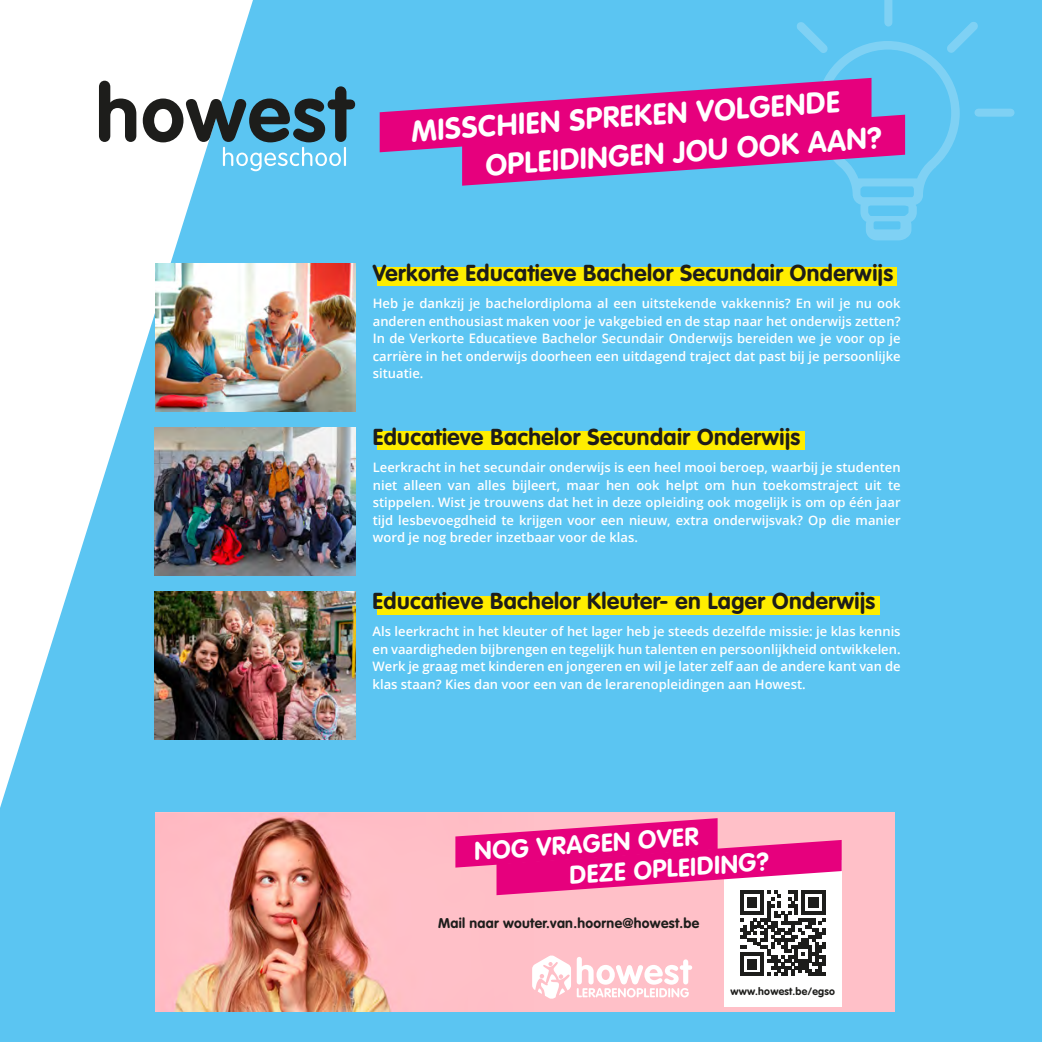
<style>
.page{position:relative;width:1042px;height:1042px;background:#5bc5f2}
.page>*{position:absolute;margin:0;border:0;box-sizing:border-box;transform-origin:0 0}
.t1{font:700 29.57px/39px "VAG Rounded Std";color:#fff}
.t2{font:700 25.2px/30.4px "VAG Rounded Std";color:#fff}
.t3{font:700 22.75px "VAG Rounded Std";letter-spacing:.02em;color:#1d1d1b}
.t4{font:700 14px "VAG Rounded Std";letter-spacing:.02em;color:#1d1d1b}
.t5{font:600 12.95px/17.5px "Open Sans";color:#fff;text-align:justify}
.t6{font:700 10.5px "VAG Rounded Std";letter-spacing:.02em;color:#1d1d1b}
</style>
<div class="page">
<div style="left:155px;top:812px;width:739px;height:199px;background:#ffc0c8"></div>
<img style="left:174px;top:813px;width:217px;height:198px">
<div style="left:724px;top:860px;width:117px;height:146px;background:#fff"></div>
<svg style="left:455px;top:818px;width:386px;height:181px"></svg>
<div style="left:377px;top:432px;width:427px;height:18px;background:#ffed00"></div>
<img style="left:253px;top:427px;width:102px;height:148px">
<div style="left:377px;top:267px;width:520px;height:19px;background:#ffed00"></div>
<div style="left:377px;top:596px;width:502px;height:18px;background:#ffed00"></div>
<img style="left:253px;top:591px;width:102px;height:148px">
<div style="left:974px;top:109px;width:40px;height:8px;background:#7fd1f4;border-radius:4px"></div>
<svg style="left:797px;top:0;width:181px;height:240px"></svg>
<svg style="left:355px;top:55px;width:556px;height:98px"></svg>
<svg style="left:422px;top:92px;width:523px;height:116px"></svg>
<svg style="left:0;top:0;width:253px;height:808px;fill:#fff"></svg>
<svg style="left:99px;top:81px;width:37px;height:61px;background:#838382"></svg>
<svg style="left:143px;top:86px;width:212px;height:85px"></svg>
<img style="left:155px;top:263px;width:200px;height:148px">
<h1 class="t1" style="left:481px;top:108px;width:398px;text-indent:-72px;rotate:-4deg">MISSCHIEN SPREKEN VOLGENDE<br>OPLEIDINGEN JOU OOK AAN?</h1>
<h3 class="t3" style="left:373px;top:259px;width:522px">Verkorte Educatieve Bachelor Secundair Onderwijs</h3>
<p class="t5" style="left:373px;top:294px;width:529px">Heb je dankzij je bachelordiploma al een uitstekende vakkennis? En wil je nu ook anderen enthousiast maken voor je vakgebied en de stap naar het onderwijs zetten?<br>In de Verkorte Educatieve Bachelor Secundair Onderwijs bereiden we je voor op je carrière in het onderwijs doorheen een uitdagend traject dat past bij je persoonlijke situatie.</p>
<h3 class="t3" style="left:373px;top:423px;width:429px">Educatieve Bachelor Secundair Onderwijs</h3>
<p class="t5" style="left:373px;top:458px;width:529px">Leerkracht in het secundair onderwijs is een heel mooi beroep, waarbij je studenten niet alleen van alles bijleert, maar hen ook helpt om hun toekomstraject uit te stippelen. Wist je trouwens dat het in deze opleiding ook mogelijk is om op één jaar tijd lesbevoegdheid te krijgen voor een nieuw, extra onderwijsvak? Op die manier word je nog breder inzetbaar voor de klas.</p>
<h3 class="t3" style="left:373px;top:587px;width:504px">Educatieve Bachelor Kleuter- en Lager Onderwijs</h3>
<p class="t5" style="left:373px;top:623px;width:529px">Als leerkracht in het kleuter of het lager heb je steeds dezelfde missie: je klas kennis en vaardigheden bijbrengen en tegelijk hun talenten en persoonlijkheid ontwikkelen.<br>Werk je graag met kinderen en jongeren en wil je later zelf aan de andere kant van de klas staan? Kies dan voor een van de lerarenopleidingen aan Howest.</p>
<h2 class="t2" style="left:566px;top:831px;width:201px;text-indent:-93px;rotate:-4deg">NOG VRAGEN OVER<br>DEZE OPLEIDING?</h2>
<p class="t4" style="left:438px;top:914px;width:263px">Mail naar wouter.van.hoorne@howest.be</p>
<p class="t6" style="left:730px;top:985px;width:106px">www.howest.be/ egso</p>
</div>
